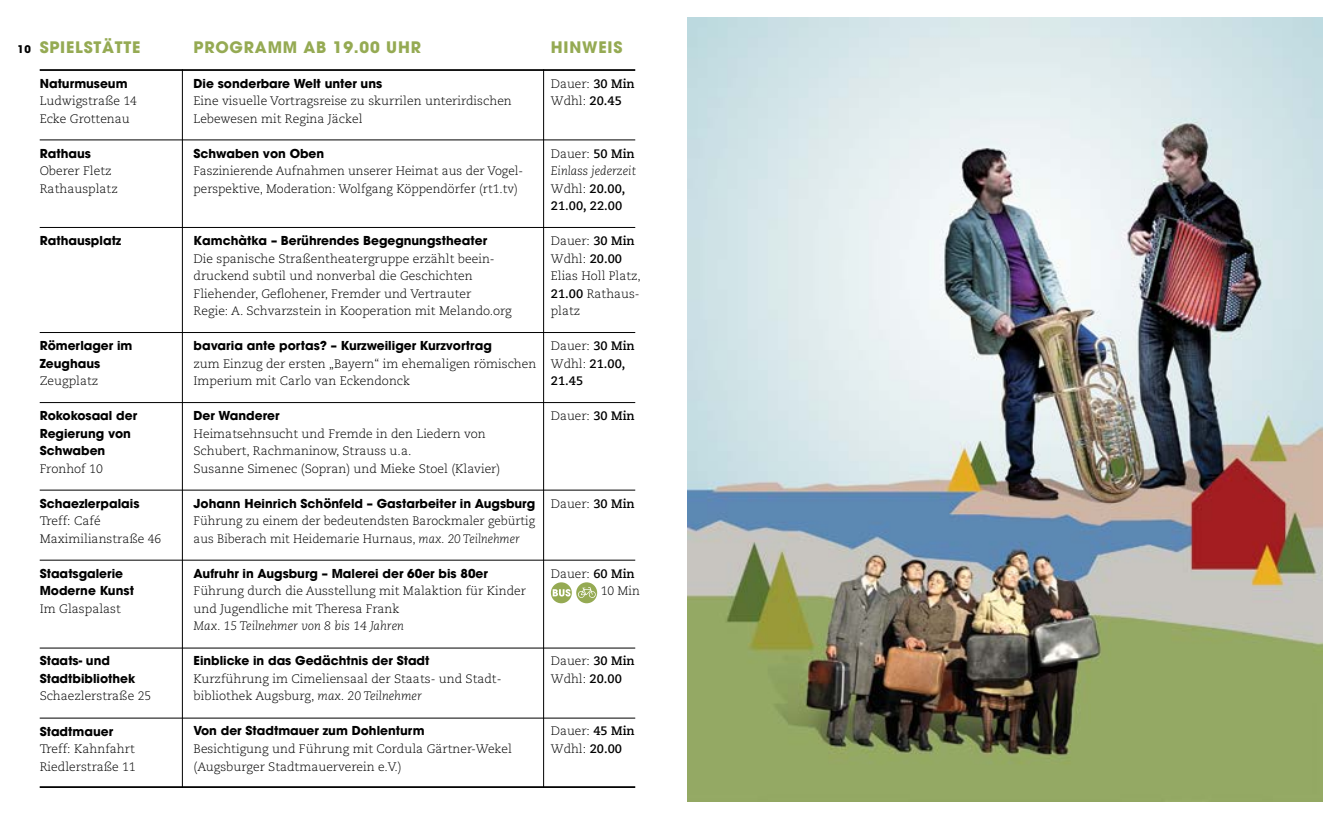
<style>
.page{position:relative;width:1340px;height:819px;background:#fff}
.page>*{position:absolute;margin:0;border:0;box-sizing:border-box;transform-origin:0 0}
.t1{font:700 15.75px "Avant Garde LT";letter-spacing:.05em;color:#95aa53}
.t2{font:300 12.25px/17.5px "Caecilia LT";color:#000}
.t3{font:700 12.25px/17.5px "Avant Garde LT";color:#000}
.t4{font:700 12.25px/17.5px "Caecilia LT";color:#000}
.t5{font:italic 300 12.25px "Caecilia LT";color:#000}
.t6{font:700 10.5px "Avant Garde LT";color:#000}
.s1{font-style:italic}
.s2{font-weight:700}
.s3{font-weight:300}
.s4{font-weight:300;font-style:italic}
</style>
<div class="page">
<img style="left:687px;top:17px;width:635px;height:784px">
<hr style="left:40px;top:140px;width:595px;height:1px;background:#000">
<hr style="left:40px;top:227px;width:595px;height:1px;background:#000">
<hr style="left:40px;top:332px;width:595px;height:1px;background:#000">
<hr style="left:40px;top:402px;width:595px;height:1px;background:#000">
<hr style="left:40px;top:490px;width:595px;height:1px;background:#000">
<hr style="left:40px;top:560px;width:595px;height:1px;background:#000">
<hr style="left:40px;top:647px;width:595px;height:1px;background:#000">
<hr style="left:40px;top:717px;width:595px;height:1px;background:#000">
<hr style="left:182px;top:69px;width:1px;height:719px;background:#000">
<hr style="left:543px;top:69px;width:1px;height:719px;background:#000">
<div style="left:576px;top:582px;width:21px;height:21px;background:#95aa53;border-radius:50%"></div>
<svg style="left:578px;top:587px;width:18px;height:11px"></svg>
<svg style="left:551px;top:582px;width:21px;height:21px"></svg>
<svg style="left:552px;top:589px;width:18px;height:7px"></svg>
<hr style="left:40px;top:69px;width:595px;height:2px;background:#000">
<hr style="left:40px;top:786px;width:595px;height:2px;background:#000">
<p class="t1" style="left:40px;top:36px;width:102px">Spi elstätte</p>
<p class="t1" style="left:551px;top:36px;width:73px">HINWEIS</p>
<p class="t3" style="left:40px;top:74px;width:89px">Naturmuseum</p>
<p class="t2" style="left:40px;top:92px;width:99px">Ludwigstraße 14<br>Ecke Grottenau</p>
<p class="t3" style="left:40px;top:144px;width:53px">Rathaus</p>
<p class="t2" style="left:40px;top:162px;width:80px">Oberer Fletz<br>Rathausplatz</p>
<p class="t6" style="left:17px;top:42px;width:15px">10</p>
<p class="t1" style="left:193px;top:36px;width:229px">Programm ab 19.00 Uhr</p>
<p class="t3" style="left:193px;top:74px;width:190px">Die sonderbare Welt unter uns</p>
<p class="t2" style="left:193px;top:92px;width:320px">Eine visuelle Vortragsreise zu skurrilen unterirdischen<br>Lebewesen mit Regina Jäckel</p>
<p class="t3" style="left:193px;top:144px;width:132px">Schwaben von Oben</p>
<p class="t2" style="left:193px;top:162px;width:331px">Faszinierende Aufnahmen unserer Heimat aus der Vogel&shy;perspektive, Moderation: Wolfgang Köppendörfer (rt1.tv)</p>
<p class="t3" style="left:193px;top:232px;width:295px">Kamchàtka – Berührendes Begegnungstheater</p>
<p class="t2" style="left:193px;top:250px;width:320px">Die spanische Straßentheatergruppe erzählt beein&shy;druckend subtil und nonverbal die Geschichten Fliehender, Geflohener, Fremder und Vertrauter<br>Regie: A. Schvarzstein in Kooperation mit Melando.org</p>
<p class="t3" style="left:193px;top:337px;width:300px">bavaria ante portas? – Kurzweiliger Kurzvortrag</p>
<p class="t2" style="left:193px;top:355px;width:344px">zum Einzug der ersten „Bayern“ im ehemaligen römischen<br>Imperium mit Carlo van Eckendonck</p>
<p class="t3" style="left:193px;top:407px;width:87px">Der Wanderer</p>
<p class="t2" style="left:193px;top:425px;width:308px">Heimatsehnsucht und Fremde in den Liedern von<br>Schubert, Rachmaninow, Strauss u.a.<br>Susanne Simenec (Sopran) und Mieke Stoel (Klavier)</p>
<p class="t3" style="left:193px;top:494px;width:343px">Johann Heinrich Schönfeld – Gastarbeiter in Augsburg</p>
<p class="t2" style="left:193px;top:512px;width:343px">Führung zu einem der bedeutendsten Barockmaler gebürtig aus Biberach mit Heidemarie Hurnaus, <span class="s1">max. 20 Teilnehmer</span></p>
<p class="t3" style="left:193px;top:564px;width:296px">Aufruhr in Augsburg – Malerei der 60er bis 80er</p>
<p class="t2" style="left:193px;top:582px;width:334px">Führung durch die Ausstellung mit Malaktion für Kinder und Jugendliche mit Theresa Frank</p>
<p class="t5" style="left:193px;top:619px;width:212px">Max. 15 Teilnehmer von 8 bis 14 Jahren</p>
<p class="t3" style="left:193px;top:652px;width:237px">Einblicke in das Gedächtnis der Stadt</p>
<p class="t2" style="left:193px;top:670px;width:308px">Kurzführung im Cimeliensaal der Staats- und Stadt&shy;bibliothek Augsburg, <span class="s1">max. 20 Teilnehmer</span></p>
<p class="t3" style="left:193px;top:722px;width:232px">Von der Stadtmauer zum Dohlenturm</p>
<p class="t2" style="left:193px;top:740px;width:320px">Besichtigung und Führung mit Cordula Gärtner-Wekel (Augsburger Stadtmauerverein e.V.)</p>
<p class="t2" style="left:551px;top:75px;width:85px">Dauer: <span class="s2">30 Min<br></span>Wdhl: <span class="s2">20.45</span></p>
<p class="t4" style="left:551px;top:145px;width:87px"><span class="s3">Dauer:</span> 50 Min<br><span class="s4">Einlass jederzeit<br></span><span class="s3">Wdhl:</span> 20.00,<br>21.00, 22.00</p>
<p class="t2" style="left:551px;top:232px;width:91px">Dauer: <span class="s2">30 Min<br></span>Wdhl: <span class="s2">20.00<br></span>Elias Holl Platz,<br><span class="s2">21.00</span> Rathaus&shy;platz</p>
<p class="t4" style="left:551px;top:337px;width:85px"><span class="s3">Dauer:</span> 30 Min<br><span class="s3">Wdhl:</span> 21.00,<br>21.45</p>
<p class="t2" style="left:551px;top:407px;width:85px">Dauer: <span class="s2">30 Min</span></p>
<p class="t3" style="left:40px;top:232px;width:83px">Rathausplatz</p>
<p class="t3" style="left:40px;top:337px;width:94px">Römerlager im<br>Zeughaus</p>
<p class="t2" style="left:40px;top:372px;width:60px">Zeugplatz</p>
<p class="t3" style="left:40px;top:407px;width:99px">Rokokosaal der<br>Regierung von<br>Schwaben</p>
<p class="t2" style="left:40px;top:460px;width:65px">Fronhof 10</p>
<p class="t3" style="left:40px;top:494px;width:101px">Schaezlerpalais</p>
<p class="t2" style="left:40px;top:512px;width:123px">Treff: Café<br>Maximilianstraße 46</p>
<p class="t3" style="left:40px;top:564px;width:96px">Staatsgalerie<br>Moderne Kunst</p>
<p class="t2" style="left:40px;top:600px;width:83px">Im Glaspalast</p>
<p class="t2" style="left:551px;top:495px;width:85px">Dauer: <span class="s2">30 Min</span></p>
<p class="t2" style="left:600px;top:565px;width:41px;text-indent:-50px">Dauer: <span class="s2">60 Min<br></span>10 Min</p>
<p class="t2" style="left:551px;top:652px;width:85px">Dauer: <span class="s2">30 Min<br></span>Wdhl: <span class="s2">20.00</span></p>
<p class="t3" style="left:40px;top:652px;width:97px">Staats- und<br>Stadtbibliothek</p>
<p class="t2" style="left:40px;top:687px;width:113px">Schaezlerstraße 25</p>
<p class="t3" style="left:40px;top:722px;width:75px">Stadtmauer</p>
<p class="t2" style="left:40px;top:740px;width:98px">Treff: Kahnfahrt<br>Riedlerstraße 11</p>
<p class="t2" style="left:551px;top:722px;width:85px">Dauer: <span class="s2">45 Min<br></span>Wdhl: <span class="s2">20.00</span></p>
</div>
